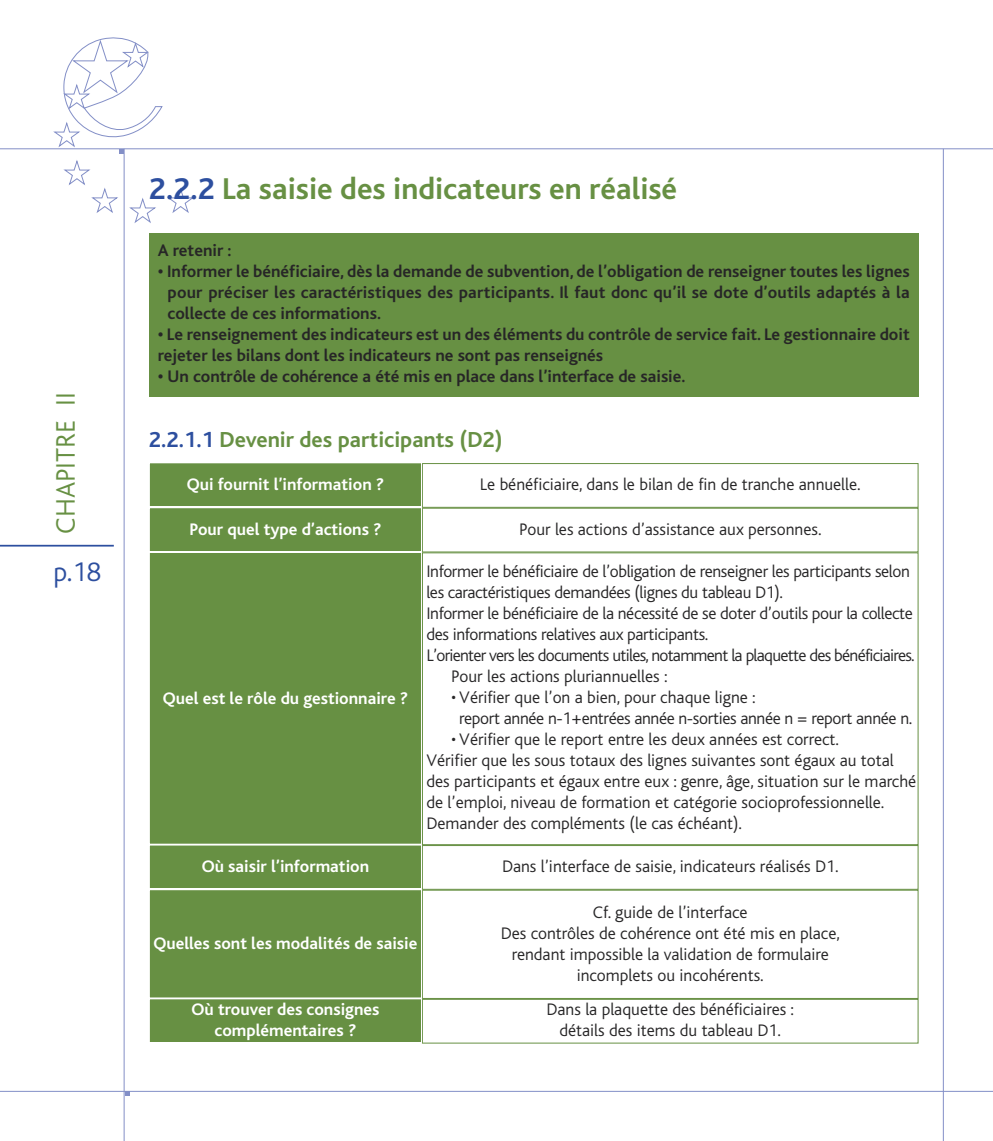
<style>
.page{position:relative;width:993px;height:1141px;background:#fff}
.page>*{position:absolute;margin:0;border:0;box-sizing:border-box;transform-origin:0 0}
.t1{font:700 31.5px "Bliss";color:#679043}
.t2{font:300 28px "Bliss";color:#679043}
.t3{font:300 28px "Bliss";color:#2d4f9f}
.t4{font:700 22.75px "Bliss";color:#679043}
.t5{font:300 17.5px/21px "Bliss";color:#272627;text-align:center}
.t6{font:700 17.5px/21px "Bliss";color:#272627;text-align:justify}
.t7{font:300 17.5px/21px "Bliss";letter-spacing:-.02em;color:#272627}
.t8{font:700 17.5px/21px "Bliss";color:#fff;text-align:center}
.t9{font:300 17.5px "Bliss";letter-spacing:-.04em;color:#272627}
.s1{color:#2d4f9f}
</style>
<div class="page">
<hr style="left:124px;top:149px;width:1px;height:992px;background:#838fc7">
<hr style="left:942px;top:149px;width:1px;height:992px;background:#838fc7">
<hr style="left:0;top:149px;width:992px;height:1px;background:#838fc7">
<svg style="left:125px;top:1092px;width:5px;height:4px"></svg>
<hr style="left:0;top:1091px;width:992px;height:1px;background:#838fc7">
<svg style="left:53px;top:37px;width:110px;height:117px"></svg>
<svg style="left:64px;top:160px;width:54px;height:53px"></svg>
<svg style="left:129px;top:198px;width:27px;height:25px"></svg>
<svg style="left:167px;top:188px;width:27px;height:25px"></svg>
<hr style="left:0;top:545px;width:114px;height:2px;background:#2d4f9f">
<div style="left:149px;top:233px;width:769px;height:163px;background:#679043"></div>
<div style="left:422px;top:463px;width:496px;height:45px;border:1px solid #679043"></div>
<div style="left:150px;top:463px;width:271px;height:43px;background:#679043"></div>
<div style="left:149px;top:462px;width:273px;height:45px;border:1px solid #fff"></div>
<div style="left:422px;top:508px;width:496px;height:44px;border:1px solid #679043"></div>
<div style="left:150px;top:508px;width:271px;height:43px;background:#679043"></div>
<div style="left:149px;top:507px;width:273px;height:45px;border:1px solid #fff"></div>
<div style="left:150px;top:553px;width:271px;height:291px;background:#679043"></div>
<div style="left:149px;top:552px;width:273px;height:293px;border:1px solid #fff"></div>
<div style="left:422px;top:845px;width:496px;height:45px;border:1px solid #679043"></div>
<div style="left:150px;top:845px;width:271px;height:43px;background:#679043"></div>
<div style="left:149px;top:845px;width:273px;height:44px;border:1px solid #fff"></div>
<div style="left:422px;top:890px;width:496px;height:109px;border:1px solid #679043"></div>
<div style="left:150px;top:890px;width:271px;height:107px;background:#679043"></div>
<div style="left:149px;top:889px;width:273px;height:109px;border:1px solid #fff"></div>
<div style="left:422px;top:999px;width:496px;height:44px;border:1px solid #679043"></div>
<div style="left:150px;top:999px;width:271px;height:43px;background:#679043"></div>
<div style="left:149px;top:998px;width:273px;height:45px;border:1px solid #fff"></div>
<div style="left:422px;top:552px;width:496px;height:293px;border:1px solid #679043"></div>
<h2 class="t2" style="left:56px;top:534px;width:143px;rotate:-90deg">CHAPITRE II</h2>
<h2 class="t3" style="left:53px;top:562px;width:49px">p.18</h2>
<h1 class="t1" style="left:149px;top:178px;width:529px"><span class="s1">2.2.2</span> La saisie des indicateurs en réalisé</h1>
<p class="t6" style="left:158px;top:242px;width:75px">A retenir :</p>
<p class="t6" style="left:167px;top:263px;width:743px;text-indent:-10px">• Informer le bénéficiaire, dès la demande de subvention, de l’obligation de renseigner toutes les lignes pour préciser les caractéristiques des participants. Il faut donc qu’il se dote d’outils adaptés à la collecte de ces informations.</p>
<p class="t6" style="left:158px;top:326px;width:753px">• Le renseignement des indicateurs est un des éléments du contrôle de service fait. Le gestionnaire doit rejeter les bilans dont les indicateurs ne sont pas renseignés</p>
<p class="t6" style="left:158px;top:368px;width:529px">• Un contrôle de cohérence a été mis en place dans l’interface de saisie.</p>
<h3 class="t4" style="left:149px;top:432px;width:355px"><span class="s1">2.2.1.1</span> Devenir des participants (D2)</h3>
<p class="t8" style="left:187px;top:476px;width:199px">Qui fournit l’information ?</p>
<p class="t5" style="left:479px;top:476px;width:382px">Le bénéficiaire, dans le bilan de fin de tranche annuelle.</p>
<p class="t8" style="left:189px;top:521px;width:193px">Pour quel type d’actions ?</p>
<p class="t5" style="left:519px;top:520px;width:304px">Pour les actions d’assistance aux personnes.</p>
<p class="t8" style="left:163px;top:689px;width:247px">Quel est le rôle du gestionnaire ?</p>
<p class="t7" style="left:426px;top:563px;width:485px">Informer le bénéficiaire de l’obligation de renseigner les participants selon</p>
<p class="t7" style="left:426px;top:584px;width:358px">les caractéristiques demandées (lignes du tableau D1).</p>
<p class="t7" style="left:426px;top:605px;width:488px">Informer le bénéficiaire de la nécessité de se doter d’outils pour la collecte</p>
<p class="t7" style="left:426px;top:626px;width:283px">des informations relatives aux participants.</p>
<p class="t9" style="left:426px;top:650px;width:489px">L’orienter vers les documents utiles, notamment la plaquette des bénéficiaires.</p>
<p class="t5" style="left:451px;top:668px;width:218px">Pour les actions pluriannuelles :</p>
<p class="t7" style="left:459px;top:689px;width:454px;text-indent:-8px">• Vérifier que l’on a bien, pour chaque ligne :<br>report année n-1+entrées année n-sorties année n = report année n.</p>
<p class="t5" style="left:426px;top:731px;width:491px;text-align:left;text-indent:25px">• Vérifier que le report entre les deux années est correct.<br>Vérifier que les sous totaux des lignes suivantes sont égaux au total des participants et égaux entre eux : genre, âge, situation sur le marché de l’emploi, niveau de formation et catégorie socioprofessionnelle.<br>Demander des compléments (le cas échéant).</p>
<p class="t8" style="left:202px;top:858px;width:169px">Où saisir l’information</p>
<p class="t5" style="left:502px;top:858px;width:338px">Dans l’interface de saisie, indicateurs réalisés D1.</p>
<p class="t5" style="left:500px;top:903px;width:340px">Cf. guide de l’interface<br>Des contrôles de cohérence ont été mis en place, rendant impossible la validation de formulaire incomplets ou incohérents.</p>
<p class="t8" style="left:153px;top:935px;width:265px">Quelles sont les modalités de saisie</p>
<p class="t8" style="left:191px;top:1001px;width:189px">Où trouver des consignes complémentaires ?</p>
<p class="t5" style="left:546px;top:1001px;width:249px">Dans la plaquette des bénéficiaires : détails des items du tableau D1.</p>
</div>
